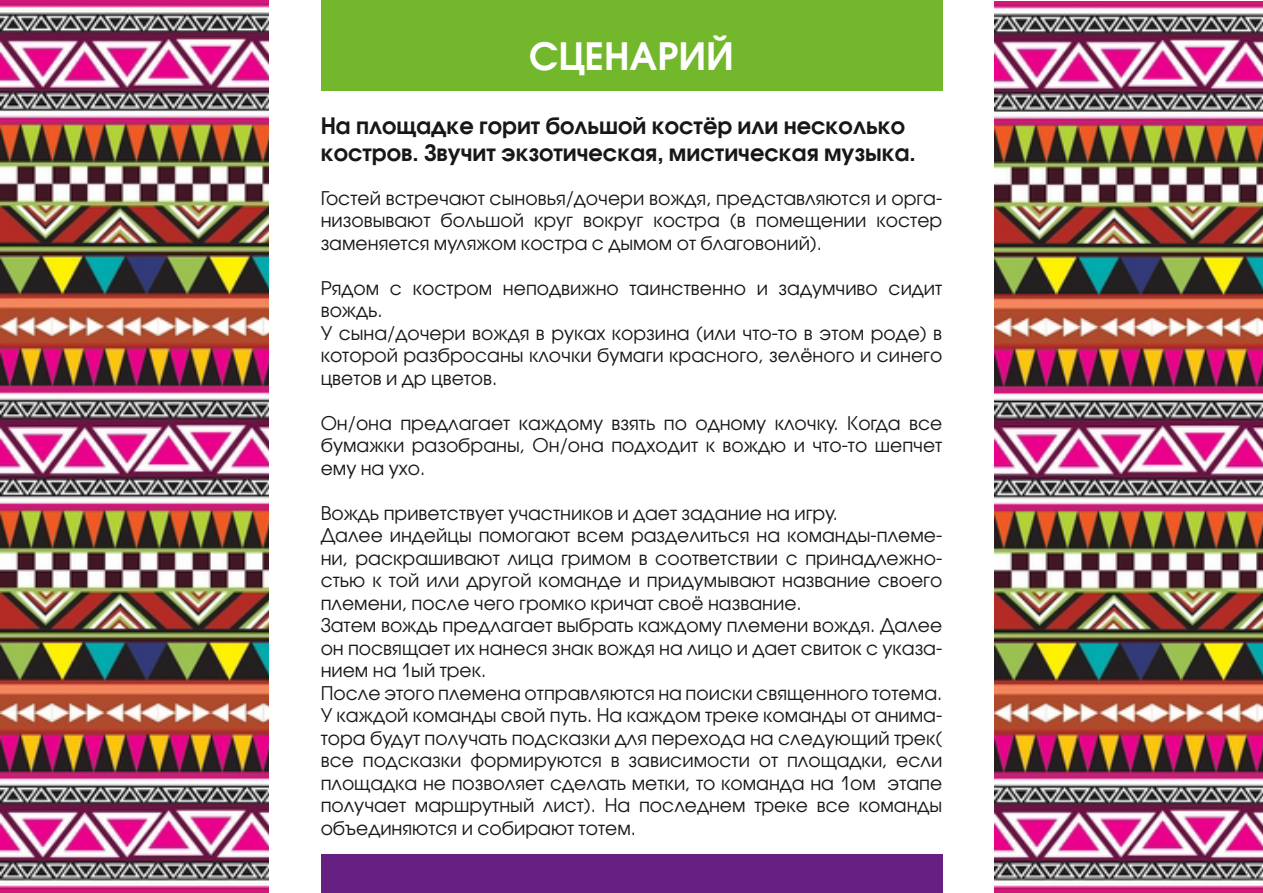
<style>
.page{position:relative;width:1263px;height:893px;background:#fff}
.page>*{position:absolute;margin:0;border:0;box-sizing:border-box;transform-origin:0 0}
.t1{font:600 37.5px "Avant Garde Gothic C";color:#fff}
.t2{font:600 22.5px/27px "Avant Garde Gothic C";color:#181716}
.t3{font:18.75px/22.5px "Avant Garde Gothic C";color:#181716;text-align:justify}
</style>
<div class="page">
<div style="left:321px;top:0;width:621px;height:90px;background:#73b72c"></div>
<div style="left:321px;top:854px;width:621px;height:39px;background:#652082"></div>
<img style="left:994px;top:1px;width:269px;height:892px">
<img style="left:0;top:1px;width:268px;height:891px">
<h1 class="t1" style="left:529px;top:33px;width:206px">СЦЕНАРИЙ</h1>
<p class="t2" style="left:321px;top:112px;width:597px">На площадке горит большой костёр или несколько костров. Звучит экзотическая, мистическая музыка.</p>
<p class="t3" style="left:321px;top:187px;width:623px">Гостей встречают сыновья/дочери вождя, представляются и орга&shy;низовывают большой круг вокруг костра (в помещении костер заменяется муляжом костра с дымом от благовоний).</p>
<p class="t3" style="left:321px;top:277px;width:623px;text-align:left">Рядом с костром неподвижно таинственно и задумчиво сидит вождь.<br>У сына/дочери вождя в руках корзина (или что-то в этом роде) в которой разбросаны клочки бумаги красного, зелёного и синего цветов и др цветов.</p>
<p class="t3" style="left:321px;top:412px;width:623px">Он/она предлагает каждому взять по одному клочку. Когда все бумажки разобраны, Он/она подходит к вождю и что-то шепчет ему на ухо.</p>
<p class="t3" style="left:321px;top:502px;width:623px;text-align:left">Вождь приветствует участников и дает задание на игру.<br>Далее индейцы помогают всем разделиться на команды-племе&shy;ни, раскрашивают лица гримом в соответствии с принадлежно&shy;стью к той или другой команде и придумывают название своего племени, после чего громко кричат своё название.<br>Затем вождь предлагает выбрать каждому племени вождя. Далее он посвящает их нанеся знак вождя на лицо и дает свиток с указа&shy;нием на 1ый трек.<br>После этого племена отправляются на поиски священного тотема.<br>У каждой команды свой путь. На каждом треке команды от анима&shy;тора будут получать подсказки для перехода на следующий трек( все подсказки формируются в зависимости от площадки, если площадка не позволяет сделать метки, то команда на 1ом этапе получает маршрутный лист). На последнем треке все команды объединяются и собирают тотем.</p>
</div>
